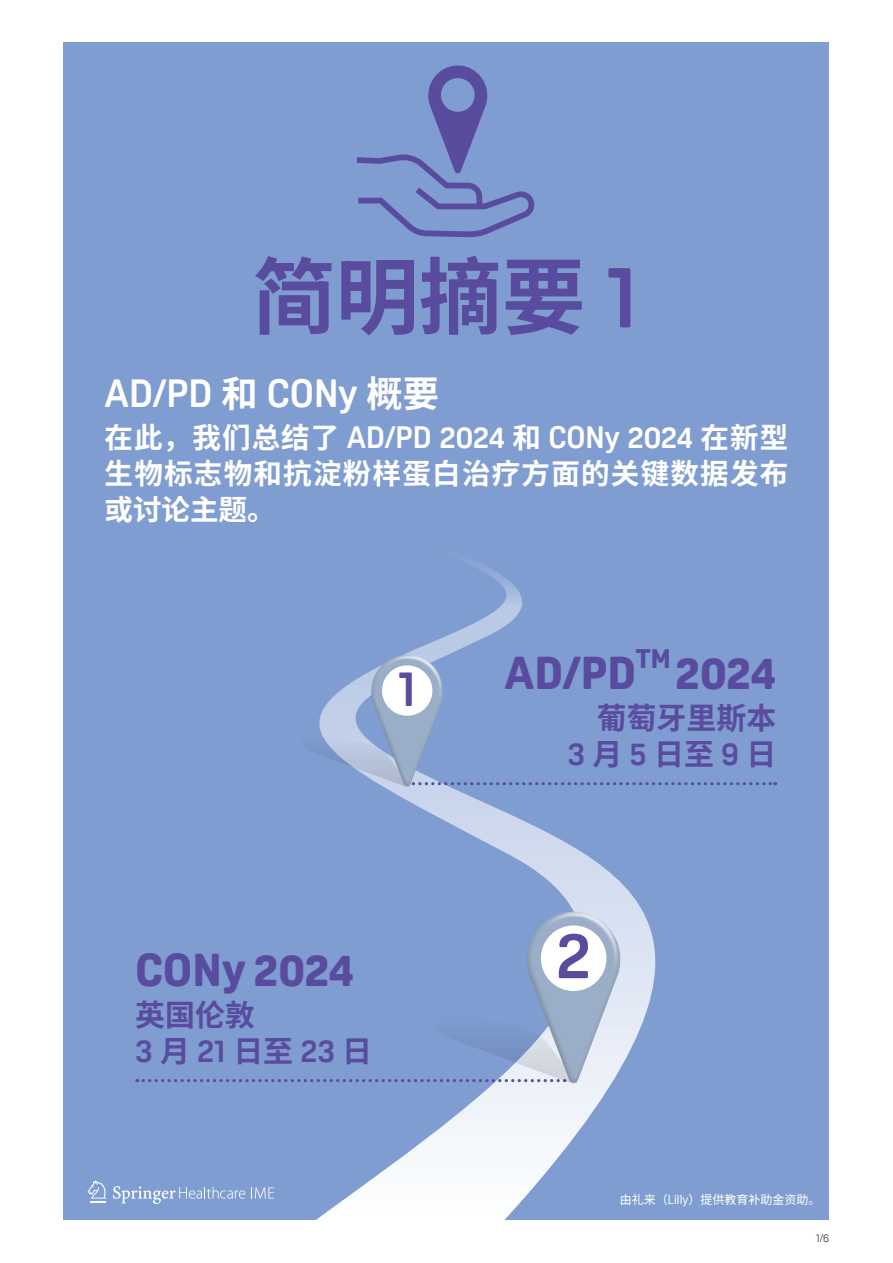
<style>
.page{position:relative;width:893px;height:1263px;background:#fff}
.page>*{position:absolute;margin:0;border:0;box-sizing:border-box;transform-origin:0 0}
.t1{font:700 83.25px "Noto Sans SC";color:#594c9f}
.t2{font:700 64.95px "Oscine";color:#594c9f}
.t3{font:700 49.8px "Oscine";color:#594c9f}
.t4{font:800 44.85px "Oscine";color:#594c9f}
.t5{font:700 38.4px "Oscine";color:#fff}
.t6{font:700 31.65px "Oscine";color:#594c9f}
.t7{font:700 30.15px "Oscine";color:#fff}
.t8{font:700 29.85px/36px "Noto Sans SC";color:#594c9f;text-align:right}
.t9{font:700 28.5px/36px "Noto Sans SC";letter-spacing:.045em;color:#fff}
.t10{font:800 26.25px "Oscine";color:#594c9f}
.t11{font:12px "Noto Sans SC";color:#fff}
.t12{font:11.1px "Oscine";color:#515455}
.s1{font-family:"Oscine";font-size:88.2px}
.s2{font-family:"Noto Sans SC";font-size:36.15px}
.s3{font-family:"Noto Sans SC";font-size:28.5px}
.s4{font-family:"Noto Sans SC";font-size:29.85px}
.s5{font-family:"Oscine";font-size:31.65px}
.s6{font-family:"Oscine";font-size:12.75px}
</style>
<div class="page">
<div style="left:64px;top:43px;width:765px;height:1177px;background:#809dd1"></div>
<svg style="left:316px;top:566px;width:340px;height:654px"></svg>
<svg style="left:357px;top:65px;width:178px;height:172px"></svg>
<svg style="left:137px;top:911px;width:487px;height:172px"></svg>
<div style="left:524px;top:911px;width:98px;height:173px;background:#231f20;opacity:.36"></div>
<div style="left:541px;top:925px;width:65px;height:66px;background:#fff;border-radius:50%"></div>
<svg style="left:315px;top:655px;width:461px;height:132px"></svg>
<div style="left:368px;top:654px;width:75px;height:134px;background:#231f20;opacity:.36"></div>
<div style="left:382px;top:665px;width:50px;height:51px;background:#fff;border-radius:50%"></div>
<svg style="left:88px;top:1180px;width:18px;height:23px"></svg>
<svg style="left:113px;top:1186px;width:132px;height:18px"></svg>
<svg style="left:251px;top:1187px;width:23px;height:11px"></svg>
<h1 class="t1" style="left:252px;top:250px;width:388px">简明摘要 <span class="s1">1</span></h1>
<p class="t5" style="left:105px;top:372px;width:336px">AD/PD <span class="s2">和</span> CONy <span class="s2">概要</span></p>
<p class="t7" style="left:105px;top:421px;width:685px"><span class="s3">在此，我们总结了</span> AD/PD 2024 <span class="s3">和</span> CONy 2024 <span class="s3">在新型</span></p>
<p class="t9" style="left:105px;top:456px;width:685px">生物标志物和抗淀粉样蛋白治疗方面的关键数据发布或讨论主题。</p>
<h3 class="t3" style="left:398px;top:660px;width:20px">1</h3>
<h3 class="t4" style="left:135px;top:944px;width:221px">CONy 2024</h3>
<p class="t8" style="left:135px;top:997px;width:121px">英国伦敦</p>
<p class="t6" style="left:135px;top:1033px;width:238px">3<span class="s4">月</span>21<span class="s4">日至</span>23<span class="s4">日</span></p>
<h3 class="t4" style="left:505px;top:648px;width:133px">AD/PD</h3>
<p class="t10" style="left:635px;top:644px;width:37px">TM</p>
<h3 class="t4" style="left:676px;top:648px;width:102px">2024</h3>
<p class="t8" style="left:567px;top:701px;width:210px">葡萄牙里斯本<br><span class="s5">3</span>月<span class="s5">5</span>日至<span class="s5">9</span>日</p>
<h2 class="t2" style="left:557px;top:919px;width:36px">2</h2>
<p class="t11" style="left:620px;top:1192px;width:202px">由礼来（<span class="s6">Lilly</span>）提供教育补助金资助。</p>
<p class="t12" style="left:816px;top:1232px;width:15px">1/6</p>
</div>
